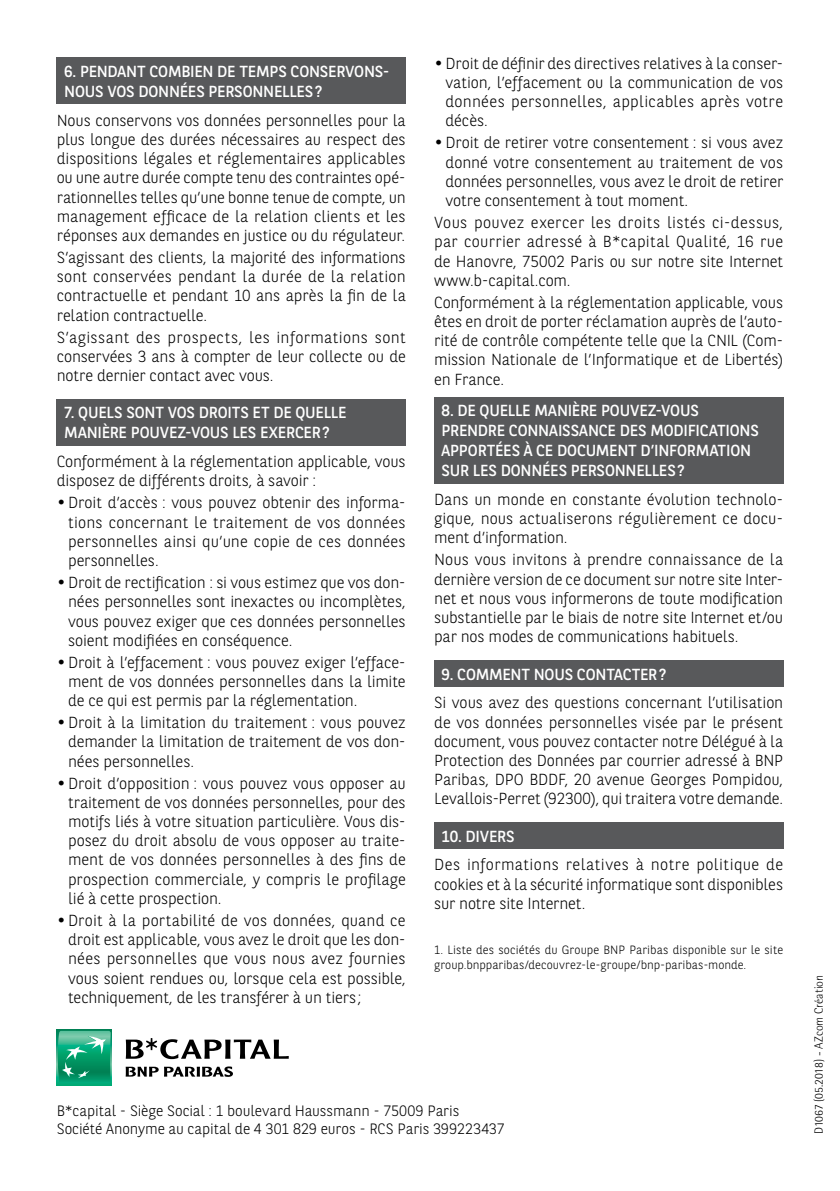
<style>
.page{position:relative;width:840px;height:1191px;background:#fff}
.page>*{position:absolute;margin:0;border:0;box-sizing:border-box;transform-origin:0 0}
.t1{font:300 16px/19.2px "BNPP Sans";letter-spacing:-.005em;color:#000;text-align:justify}
.t2{font:16px/20px "BNPP Sans";letter-spacing:-.01em;color:#fff}
.t3{font:300 15px/18px "BNPP Sans";letter-spacing:-.005em;color:#000}
.t4{font:300 12px/14.4px "BNPP Sans";letter-spacing:.005em;color:#000}
.t5{font:300 12px "Rotis Semi Sans Std";color:#000}
.s1{font-size:24px}
</style>
<div class="page">
<div style="left:57px;top:57px;width:348px;height:47px;background:#58595b"></div>
<div style="left:57px;top:399px;width:348px;height:47px;background:#58595b"></div>
<div style="left:434px;top:397px;width:348px;height:86px;background:#58595b"></div>
<div style="left:434px;top:660px;width:348px;height:27px;background:#58595b"></div>
<div style="left:434px;top:822px;width:348px;height:27px;background:#58595b"></div>
<div style="left:57px;top:1030px;width:55px;height:55px;background:#00ab78"></div>
<svg style="left:58px;top:1031px;width:53px;height:50px"></svg>
<svg style="left:126px;top:1066px;width:107px;height:10px"></svg>
<svg style="left:126px;top:1038px;width:162px;height:21px"></svg>
<p class="t2" style="left:64px;top:61px;width:327px">6. PENDANT COMBIEN DE TEMPS CONSERVONS-<br>NOUS VOS DONNÉES PERSONNELLES?</p>
<p class="t1" style="left:57px;top:110px;width:350px">Nous conservons vos données personnelles pour la plus longue des durées nécessaires au respect des dispositions légales et réglementaires applicables ou une autre durée compte tenu des contraintes opé&shy;rationnelles telles qu’une bonne tenue de compte, un management efficace de la relation clients et les réponses aux demandes en justice ou du régulateur.</p>
<p class="t1" style="left:57px;top:247px;width:350px">S’agissant des clients, la majorité des informations sont conservées pendant la durée de la relation contractuelle et pendant 10 ans après la fin de la relation contractuelle.</p>
<p class="t1" style="left:57px;top:327px;width:350px">S’agissant des prospects, les informations sont conservées 3 ans à compter de leur collecte ou de notre dernier contact avec vous.</p>
<p class="t2" style="left:64px;top:402px;width:284px">7. QUELS SONT VOS DROITS ET DE QUELLE<br>MANIÈRE POUVEZ-VOUS LES EXERCER?</p>
<p class="t1" style="left:57px;top:451px;width:350px">Conformément à la réglementation applicable, vous disposez de différents droits, à savoir :</p>
<p class="t1" style="left:68px;top:492px;width:339px;text-indent:-11px"><span class="s1">•</span>Droit d’accès : vous pouvez obtenir des informa&shy;tions concernant le traitement de vos données personnelles ainsi qu’une copie de ces données personnelles.</p>
<p class="t1" style="left:68px;top:572px;width:339px;text-indent:-11px"><span class="s1">•</span>Droit de rectification : si vous estimez que vos don&shy;nées personnelles sont inexactes ou incomplètes, vous pouvez exiger que ces données personnelles soient modifiées en conséquence.</p>
<p class="t1" style="left:68px;top:652px;width:339px;text-indent:-11px"><span class="s1">•</span>Droit à l’effacement : vous pouvez exiger l’efface&shy;ment de vos données personnelles dans la limite de ce qui est permis par la réglementation.</p>
<p class="t1" style="left:68px;top:712px;width:339px;text-indent:-11px"><span class="s1">•</span>Droit à la limitation du traitement : vous pouvez demander la limitation de traitement de vos don&shy;nées personnelles.</p>
<p class="t1" style="left:68px;top:772px;width:339px;text-indent:-11px"><span class="s1">•</span>Droit d’opposition : vous pouvez vous opposer au traitement de vos données personnelles, pour des motifs liés à votre situation particulière. Vous dis&shy;posez du droit absolu de vous opposer au traite&shy;ment de vos données personnelles à des fins de prospection commerciale, y compris le profilage lié à cette prospection.</p>
<p class="t1" style="left:68px;top:910px;width:339px;text-indent:-11px"><span class="s1">•</span>Droit à la portabilité de vos données, quand ce droit est applicable, vous avez le droit que les don&shy;nées personnelles que vous nous avez fournies vous soient rendues ou, lorsque cela est possible, techniquement, de les transférer à un tiers;</p>
<p class="t1" style="left:445px;top:53px;width:339px;text-indent:-11px"><span class="s1">•</span>Droit de définir des directives relatives à la conser&shy;vation, l’effacement ou la communication de vos données personnelles, applicables après votre décès.</p>
<p class="t1" style="left:445px;top:132px;width:339px;text-indent:-11px"><span class="s1">•</span>Droit de retirer votre consentement : si vous avez donné votre consentement au traitement de vos données personnelles, vous avez le droit de retirer votre consentement à tout moment.</p>
<p class="t1" style="left:434px;top:212px;width:350px">Vous pouvez exercer les droits listés ci-dessus, par courrier adressé à B*capital Qualité, 16 rue de Hanovre, 75002 Paris ou sur notre site Internet www.b-capital.com.</p>
<p class="t1" style="left:434px;top:292px;width:350px">Conformément à la réglementation applicable, vous êtes en droit de porter réclamation auprès de l’auto&shy;rité de contrôle compétente telle que la CNIL (Com&shy;mission Nationale de l’Informatique et de Libertés) en France.</p>
<p class="t2" style="left:441px;top:400px;width:319px">8. DE QUELLE MANIÈRE POUVEZ-VOUS PRENDRE CONNAISSANCE DES MODIFICATIONS APPORTÉES À CE DOCUMENT D’INFORMATION SUR LES DONNÉES PERSONNELLES?</p>
<p class="t1" style="left:434px;top:489px;width:350px">Dans un monde en constante évolution technolo&shy;gique, nous actualiserons régulièrement ce docu&shy;ment d’information.</p>
<p class="t1" style="left:434px;top:549px;width:350px">Nous vous invitons à prendre connaissance de la dernière version de ce document sur notre site Inter&shy;net et nous vous informerons de toute modification substantielle par le biais de notre site Internet et/ou par nos modes de communications habituels.</p>
<p class="t2" style="left:441px;top:663px;width:226px">9. COMMENT NOUS CONTACTER?</p>
<p class="t1" style="left:434px;top:692px;width:350px">Si vous avez des questions concernant l’utilisation de vos données personnelles visée par le présent document, vous pouvez contacter notre Délégué à la Protection des Données par courrier adressé à BNP Paribas, DPO BDDF, 20 avenue Georges Pompidou, Levallois-Perret (92300), qui traitera votre demande.</p>
<p class="t2" style="left:441px;top:825px;width:75px">10. DIVERS</p>
<p class="t1" style="left:434px;top:854px;width:350px">Des informations relatives à notre politique de cookies et à la sécurité informatique sont disponibles sur notre site Internet.</p>
<p class="t4" style="left:434px;top:942px;width:350px">1. Liste des sociétés du Groupe BNP Paribas disponible sur le site group.bnpparibas/decouvrez-le-groupe/bnp-paribas-monde.</p>
<p class="t3" style="left:57px;top:1101px;width:449px">B*capital - Siège Social : 1 boulevard Haussmann - 75009 Paris<br>Société Anonyme au capital de 4 301 829 euros - RCS Paris 399223437</p>
<p class="t5" style="left:811px;top:1134px;width:161px;rotate:-90deg">D1067 (05.2018) - AZcom Création</p>
</div>
